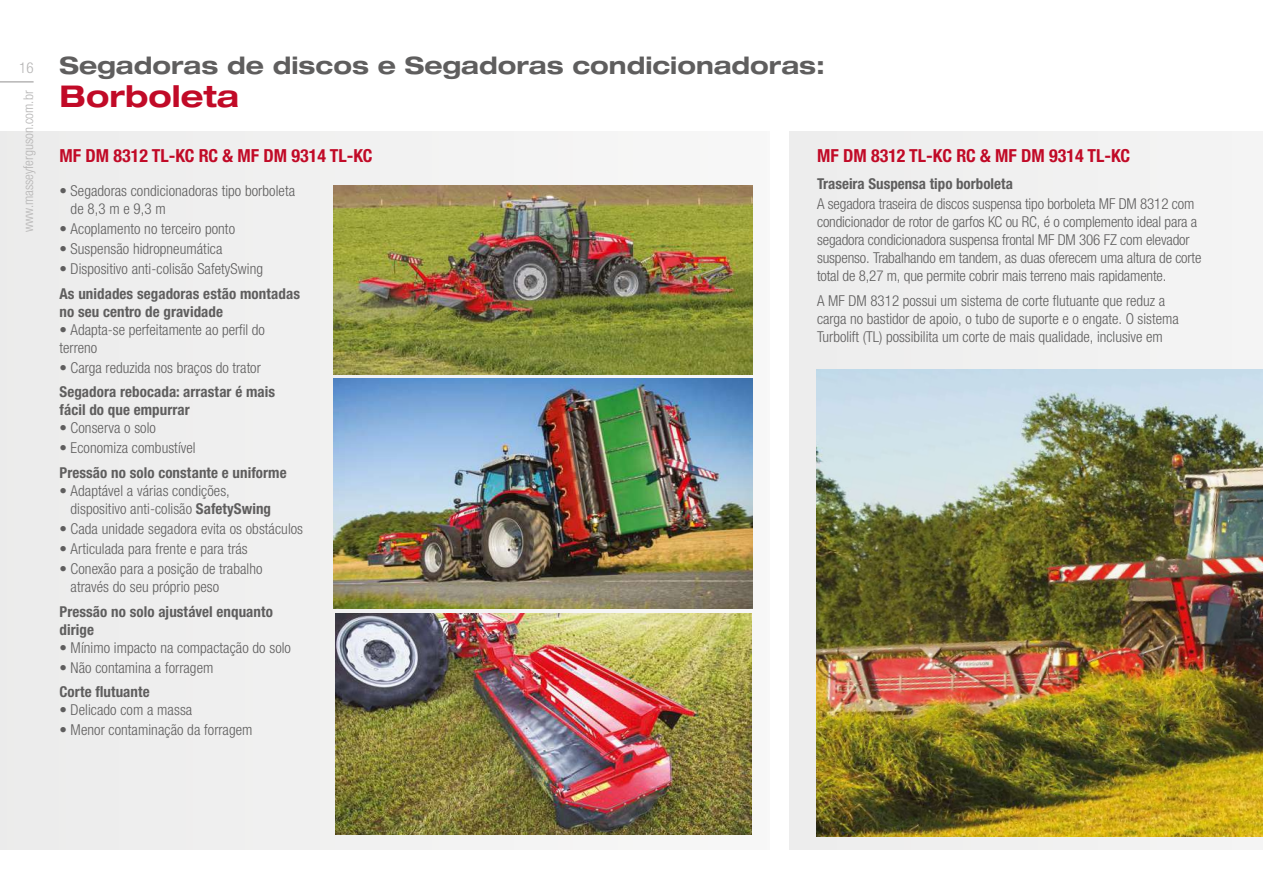
<style>
.page{position:relative;width:1263px;height:893px;background:#fff}
.page>*{position:absolute;margin:0;border:0;box-sizing:border-box;transform-origin:0 0}
.t1{font:700 expanded 30px "Helvetica Neue LT Std";color:#c10a27}
.t2{font:700 expanded 24px "Helvetica Neue LT Std";color:#5f5e5e}
.t3{font:700 condensed 18px "Helvetica Neue LTW1 G";color:#c10a27}
.t4{font:300 condensed 15px/18px "Helvetica Neue LTW1 G";color:#5f5e5e}
.t5{font:700 condensed 15px/18px "Helvetica Neue LTW1 G";letter-spacing:.005em;color:#5f5e5e}
.t6{font:300 condensed 15px "Helvetica Neue LTW1 G";color:#b6b5b5}
.t7{font:300 condensed 13.5px "Helvetica Neue LTW1 G";color:#b6b5b5}
.s1{font-weight:700}
</style>
<div class="page">
<hr style="left:0;top:81px;width:34px;height:2px;background:#b6b5b5">
<div style="left:790px;top:132px;width:473px;height:717px;background:#f0f0f0"></div>
<img style="left:816px;top:370px;width:447px;height:467px">
<div style="left:0;top:132px;width:770px;height:717px;background:#eee"></div>
<img style="left:335px;top:613px;width:417px;height:221px">
<img style="left:334px;top:379px;width:418px;height:229px">
<img style="left:334px;top:185px;width:418px;height:189px">
<p class="t6" style="left:19px;top:59px;width:16px">16</p>
<p class="t7" style="left:20px;top:232px;width:143px;rotate:-90deg">www.masseyferguson.com.br</p>
<h2 class="t2" style="left:60px;top:50px;width:767px">Segadoras de discos e Segadoras condicionadoras:</h2>
<h1 class="t1" style="left:60px;top:77px;width:181px">Borboleta</h1>
<p class="t3" style="left:60px;top:144px;width:315px">MF DM 8312 TL-KC RC &amp; MF DM 9314 TL-KC</p>
<p class="t4" style="left:71px;top:182px;width:226px;text-indent:-11px">• Segadoras condicionadoras tipo borboleta de 8,3 m e 9,3 m</p>
<p class="t4" style="left:60px;top:220px;width:177px">• Acoplamento no terceiro ponto</p>
<p class="t4" style="left:60px;top:240px;width:164px">• Suspensão hidropneumática</p>
<p class="t4" style="left:60px;top:260px;width:205px">• Dispositivo anti-colisão SafetySwing</p>
<p class="t5" style="left:60px;top:285px;width:242px">As unidades segadoras estão montadas no seu centro de gravidade</p>
<p class="t4" style="left:60px;top:321px;width:207px">• Adapta-se perfeitamente ao perfil do terreno</p>
<p class="t4" style="left:60px;top:359px;width:203px">• Carga reduzida nos braços do trator</p>
<p class="t5" style="left:60px;top:383px;width:217px">Segadora rebocada: arrastar é mais fácil do que empurrar</p>
<p class="t4" style="left:60px;top:419px;width:98px">• Conserva o solo</p>
<p class="t4" style="left:60px;top:439px;width:138px">• Economiza combustível</p>
<p class="t5" style="left:60px;top:464px;width:229px">Pressão no solo constante e uniforme</p>
<p class="t4" style="left:71px;top:482px;width:202px;text-indent:-11px">• Adaptável a várias condições, dispositivo anti-colisão <span class="s1">SafetySwing</span></p>
<p class="t4" style="left:60px;top:520px;width:245px">• Cada unidade segadora evita os obstáculos</p>
<p class="t4" style="left:60px;top:540px;width:190px">• Articulada para frente e para trás</p>
<p class="t4" style="left:71px;top:560px;width:193px;text-indent:-11px">• Conexão para a posição de trabalho através do seu próprio peso</p>
<p class="t5" style="left:60px;top:602px;width:215px">Pressão no solo ajustável enquanto dirige</p>
<p class="t4" style="left:60px;top:638px;width:233px">• Mínimo impacto na compactação do solo</p>
<p class="t4" style="left:60px;top:659px;width:155px">• Não contamina a forragem</p>
<p class="t5" style="left:60px;top:683px;width:92px">Corte flutuante</p>
<p class="t4" style="left:60px;top:701px;width:134px">• Delicado com a massa</p>
<p class="t4" style="left:60px;top:721px;width:194px">• Menor contaminação da forragem</p>
<p class="t3" style="left:817px;top:144px;width:315px">MF DM 8312 TL-KC RC &amp; MF DM 9314 TL-KC</p>
<p class="t5" style="left:817px;top:175px;width:197px">Traseira Suspensa tipo borboleta</p>
<p class="t4" style="left:817px;top:195px;width:386px">A segadora traseira de discos suspensa tipo borboleta MF DM 8312 com condicionador de rotor de garfos KC ou RC, é o complemento ideal para a segadora condicionadora suspensa frontal MF DM 306 FZ com elevador suspenso. Trabalhando em tandem, as duas oferecem uma altura de corte total de 8,27 m, que permite cobrir mais terreno mais rapidamente.</p>
<p class="t4" style="left:817px;top:292px;width:363px">A MF DM 8312 possui um sistema de corte flutuante que reduz a carga no bastidor de apoio, o tubo de suporte e o engate. O sistema<br>Turbolift (TL) possibilita um corte de mais qualidade, inclusive em</p>
</div>
